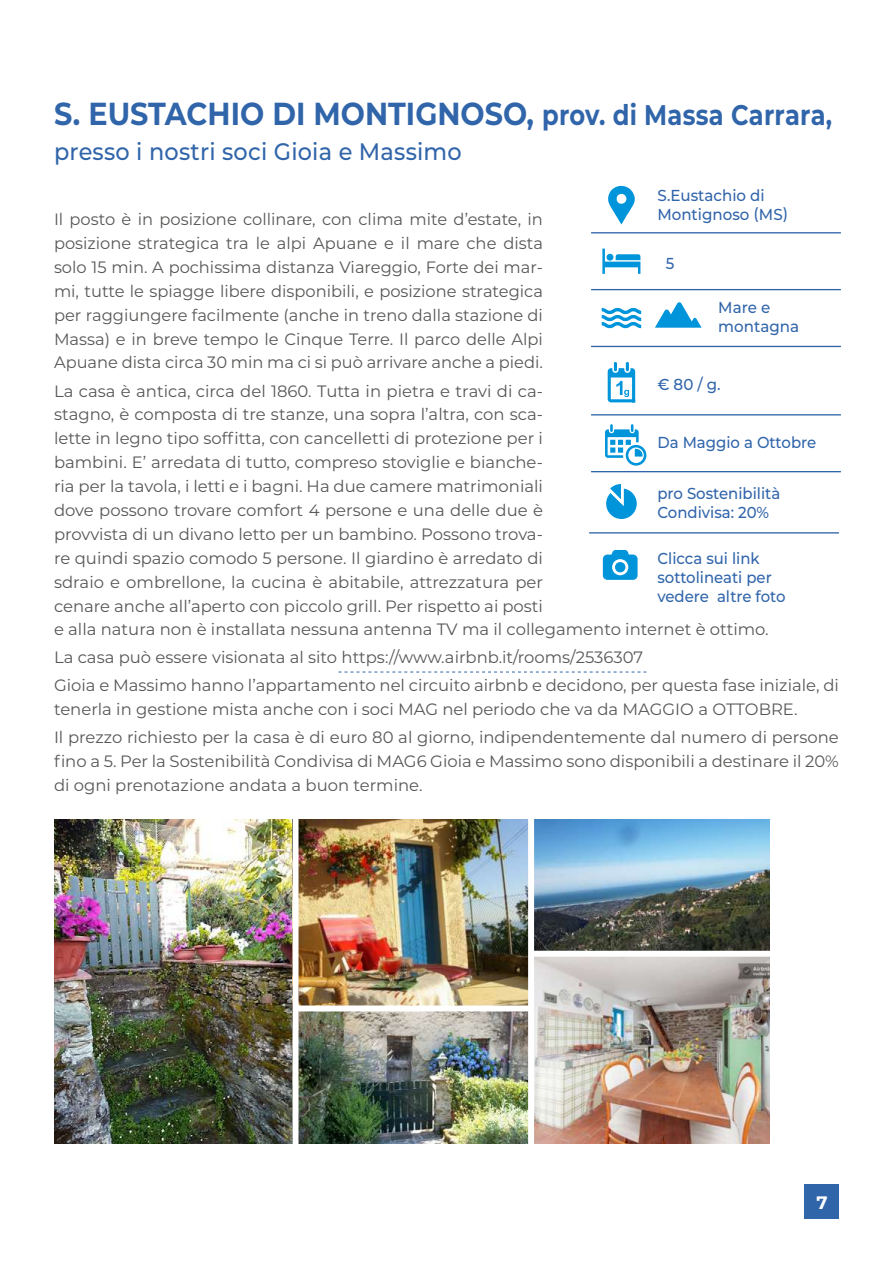
<style>
.page{position:relative;width:893px;height:1263px;background:#fff}
.page>*{position:absolute;margin:0;border:0;box-sizing:border-box;transform-origin:0 0}
.t1{font:700 31.8px "Montserrat";color:#3165aa;scale:.9 1}
.t2{font:500 23.85px "Montserrat";letter-spacing:.01em;color:#3165aa;scale:.94 1}
.t3{font:700 18px "Montserrat";color:#fff}
.t4{font:16.5px/23.9px "Montserrat";color:#575756}
.t5{font:500 15.9px/19px "Montserrat";color:#3165aa;scale:.94 1}
.t6{font:500 15.9px/19px "Montserrat";color:#3165aa;scale:.95 1}
.s1{font-size:28.35px}
</style>
<div class="page">
<div style="left:805px;top:1185px;width:34px;height:34px;background:#3165aa"></div>
<hr style="left:591px;top:232px;width:250px;height:1px;background:#3165aa">
<hr style="left:591px;top:289px;width:250px;height:1px;background:#3165aa">
<hr style="left:591px;top:346px;width:250px;height:1px;background:#3165aa">
<svg style="left:608px;top:186px;width:27px;height:38px"></svg>
<svg style="left:602px;top:308px;width:39px;height:20px"></svg>
<svg style="left:602px;top:249px;width:38px;height:25px"></svg>
<div style="left:606px;top:254px;width:7px;height:7px;background:#0095db;border-radius:50%"></div>
<svg style="left:655px;top:302px;width:47px;height:26px"></svg>
<img style="left:54px;top:819px;width:239px;height:325px">
<img style="left:534px;top:819px;width:236px;height:132px">
<img style="left:298px;top:819px;width:230px;height:186px">
<img style="left:298px;top:1011px;width:230px;height:133px">
<svg style="left:339px;top:672px;width:307px;height:1px"></svg>
<hr style="left:591px;top:414px;width:250px;height:1px;background:#3165aa">
<hr style="left:591px;top:471px;width:250px;height:1px;background:#3165aa">
<svg style="left:605px;top:424px;width:41px;height:42px"></svg>
<svg style="left:606px;top:484px;width:31px;height:35px"></svg>
<svg style="left:608px;top:362px;width:27px;height:40px"></svg>
<img style="left:534px;top:957px;width:236px;height:187px">
<hr style="left:589px;top:532px;width:250px;height:1px;background:#3165aa">
<svg style="left:603px;top:550px;width:35px;height:30px"></svg>
<h1 class="t1" style="left:54px;top:91px;width:866px">S. EUSTACHIO DI MONTIGNOSO, <span class="s1">prov. di Massa Carrara,</span></h1>
<h2 class="t2" style="left:54px;top:135px;width:435px">presso i nostri soci Gioia e Massimo</h2>
<p class="t4" style="left:54px;top:207px;width:491px;text-align:justify">Il posto è in posizione collinare, con clima mite d’estate, in posizione strategica tra le alpi Apuane e il mare che dista solo 15 min. A pochissima distanza Viareggio, Forte dei mar&shy;mi, tutte le spiagge libere disponibili, e posizione strategica per raggiungere facilmente (anche in treno dalla stazione di Massa) e in breve tempo le Cinque Terre. Il parco delle Alpi Apuane dista circa 30 min ma ci si può arrivare anche a piedi.</p>
<p class="t4" style="left:54px;top:378px;width:491px;text-align:justify">La casa è antica, circa del 1860. Tutta in pietra e travi di ca&shy;stagno, è composta di tre stanze, una sopra l’altra, con sca&shy;lette in legno tipo soffitta, con cancelletti di protezione per i bambini. E’ arredata di tutto, compreso stoviglie e bianche&shy;ria per la tavola, i letti e i bagni. Ha due camere matrimoniali dove possono trovare comfort 4 persone e una delle due è provvista di un divano letto per un bambino. Possono trova&shy;re quindi spazio comodo 5 persone. Il giardino è arredato di sdraio e ombrellone, la cucina è abitabile, attrezzatura per cenare anche all’aperto con piccolo grill. Per rispetto ai posti</p>
<p class="t6" style="left:657px;top:185px;width:139px">S.Eustachio di<br>Montignoso (MS)</p>
<p class="t5" style="left:666px;top:253px;width:11px">5</p>
<p class="t6" style="left:718px;top:297px;width:87px">Mare e montagna</p>
<p class="t6" style="left:657px;top:374px;width:68px">€ 80 / g.</p>
<p class="t5" style="left:657px;top:432px;width:170px">Da Maggio a Ottobre</p>
<p class="t5" style="left:657px;top:483px;width:132px">pro Sostenibilità<br>Condivisa: 20%</p>
<p class="t5" style="left:657px;top:548px;width:138px">Clicca sui link sottolineati per vedere altre foto</p>
<p class="t4" style="left:54px;top:614px;width:786px;line-height:28.2px">e alla natura non è installata nessuna antenna TV ma il collegamento internet è ottimo.<br>La casa può essere visionata al sito https://www.airbnb.it/rooms/2536307<br>Gioia e Massimo hanno l’appartamento nel circuito airbnb e decidono, per questa fase iniziale, di</p>
<p class="t4" style="left:54px;top:695px;width:786px;line-height:28.2px">tenerla in gestione mista anche con i soci MAG nel periodo che va da MAGGIO a OTTOBRE.<br>Il prezzo richiesto per la casa è di euro 80 al giorno, indipendentemente dal numero di persone</p>
<p class="t4" style="left:54px;top:749px;width:786px">fino a 5. Per la Sostenibilità Condivisa di MAG6 Gioia e Massimo sono disponibili a destinare il 20% di ogni prenotazione andata a buon termine.</p>
<p class="t3" style="left:816px;top:1189px;width:13px">7</p>
</div>
